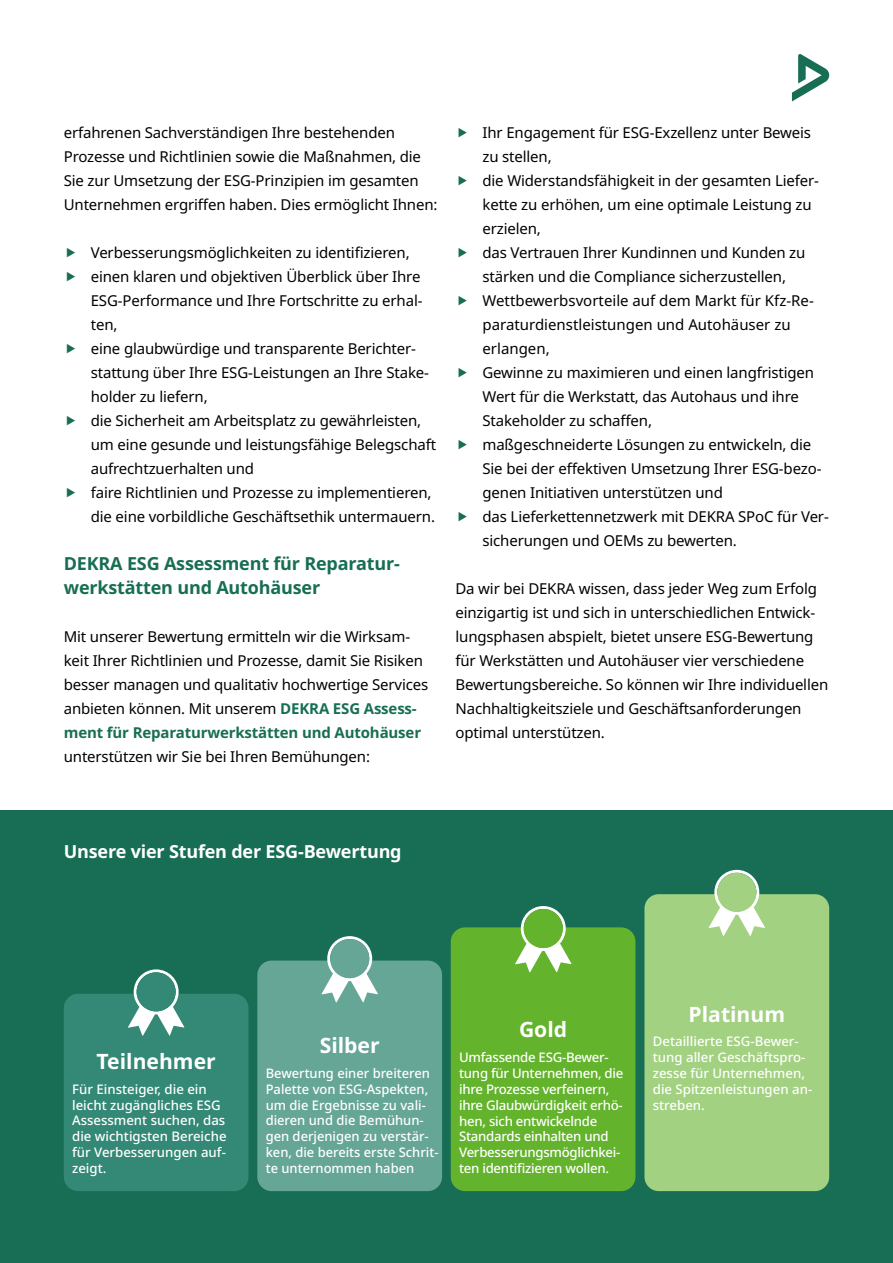
<style>
.page{position:relative;width:893px;height:1263px;background:#fff}
.page>*{position:absolute;margin:0;border:0;box-sizing:border-box;transform-origin:0 0}
.t1{font:700 21.15px "Noto Sans";color:#fff}
.t2{font:700 18px/24px "Noto Sans";letter-spacing:-.01em;color:#176e54}
.t3{font:700 18px "Noto Sans";letter-spacing:-.01em;color:#fff}
.t4{font:15px/24px "Noto Sans";letter-spacing:-.01em;color:#000}
.t5{font:500 13.2px/15.9px "Noto Sans";color:#fff}
.t6{font:500 13.2px/15.9px "Noto Sans";letter-spacing:-.02em;color:#fff}
.s1{font-weight:700;color:#176e54}
</style>
<div class="page">
<div style="left:0;top:810px;width:893px;height:453px;background:#176e54"></div>
<svg style="left:792px;top:54px;width:37px;height:47px"></svg>
<div style="left:64px;top:994px;width:184px;height:197px;background:#338975;border-radius:14px"></div>
<svg style="left:128px;top:969px;width:56px;height:67px"></svg>
<div style="left:257px;top:960px;width:185px;height:231px;background:#66a697;border-radius:14px"></div>
<div style="left:451px;top:927px;width:184px;height:264px;background:#64b32c;border-radius:14px"></div>
<div style="left:644px;top:894px;width:185px;height:297px;background:#a2d181;border-radius:14px"></div>
<svg style="left:322px;top:936px;width:56px;height:66px"></svg>
<svg style="left:515px;top:906px;width:56px;height:66px"></svg>
<svg style="left:709px;top:870px;width:56px;height:66px"></svg>
<p class="t4" style="left:64px;top:121px;width:375px">erfahrenen Sachverständigen Ihre bestehenden Prozesse und Richtlinien sowie die Maßnahmen, die Sie zur Umsetzung der ESG-Prinzipien im gesamten Unternehmen ergriffen haben. Dies ermöglicht Ihnen:</p>
<p class="t4" style="left:91px;top:241px;width:347px">Verbesserungsmöglichkeiten zu identifizieren, einen klaren und objektiven Überblick über Ihre ESG-Performance und Ihre Fortschritte zu erhal&shy;ten,<br>eine glaubwürdige und transparente Berichter&shy;stattung über Ihre ESG-Leistungen an Ihre Stake&shy;holder zu liefern,<br>die Sicherheit am Arbeitsplatz zu gewährleisten, um eine gesunde und leistungsfähige Belegschaft aufrechtzuerhalten und<br>faire Richtlinien und Prozesse zu implementieren, die eine vorbildliche Geschäftsethik untermauern.</p>
<p class="t2" style="left:64px;top:552px;width:338px">DEKRA ESG Assessment für Reparatur&shy;werkstätten und Autohäuser</p>
<p class="t4" style="left:64px;top:625px;width:366px">Mit unserer Bewertung ermitteln wir die Wirksam&shy;keit Ihrer Richtlinien und Prozesse, damit Sie Risiken besser managen und qualitativ hochwertige Services anbieten können. Mit unserem <span class="s1">DEKRA ESG Assess&shy;ment für Reparaturwerkstätten und Autohäuser</span></p>
<p class="t4" style="left:64px;top:745px;width:308px">unterstützen wir Sie bei Ihren Bemühungen:</p>
<p class="t4" style="left:482px;top:121px;width:348px">Ihr Engagement für ESG-Exzellenz unter Beweis zu stellen,<br>die Widerstandsfähigkeit in der gesamten Liefer&shy;kette zu erhöhen, um eine optimale Leistung zu erzielen,<br>das Vertrauen Ihrer Kundinnen und Kunden zu stärken und die Compliance sicherzustellen, Wettbewerbsvorteile auf dem Markt für Kfz-Re&shy;paraturdienstleistungen und Autohäuser zu erlangen,<br>Gewinne zu maximieren und einen langfristigen Wert für die Werkstatt, das Autohaus und ihre Stakeholder zu schaffen,<br>maßgeschneiderte Lösungen zu entwickeln, die Sie bei der effektiven Umsetzung Ihrer ESG-bezo&shy;genen Initiativen unterstützen und<br>das Lieferkettennetzwerk mit DEKRA SPoC für Ver&shy;sicherungen und OEMs zu bewerten.</p>
<p class="t4" style="left:455px;top:577px;width:374px">Da wir bei DEKRA wissen, dass jeder Weg zum Erfolg einzigartig ist und sich in unterschiedlichen Entwick&shy;lungsphasen abspielt, bietet unsere ESG-Bewertung für Werkstätten und Autohäuser vier verschiedene Bewertungsbereiche. So können wir Ihre individuellen Nachhaltigkeitsziele und Geschäftsanforderungen optimal unterstützen.</p>
<p class="t3" style="left:64px;top:841px;width:339px">Unsere vier Stufen der ESG-Bewertung</p>
<h1 class="t1" style="left:97px;top:1049px;width:121px">Teilnehmer</h1>
<p class="t5" style="left:72px;top:1081px;width:156px">Für Einsteiger, die ein leicht zugängliches ESG<br>Assessment suchen, das die wichtigsten Bereiche für Verbesserungen auf&shy;zeigt.</p>
<h1 class="t1" style="left:320px;top:1033px;width:61px">Silber</h1>
<p class="t5" style="left:266px;top:1065px;width:174px">Bewertung einer breiteren<br>Palette von ESG-Aspekten, um die Ergebnisse zu vali&shy;dieren und die Bemühun&shy;gen derjenigen zu verstär&shy;ken, die bereits erste Schrit&shy;te unternommen haben</p>
<h1 class="t1" style="left:519px;top:1018px;width:50px">Gold</h1>
<p class="t6" style="left:459px;top:1049px;width:166px">Umfassende ESG-Bewer&shy;tung für Unternehmen, die ihre Prozesse verfeinern, ihre Glaubwürdigkeit erhö&shy;hen, sich entwickelnde<br>Standards einhalten und<br>Verbesserungsmöglichkei&shy;ten identifizieren wollen.</p>
<h1 class="t1" style="left:688px;top:1002px;width:98px">Platinum</h1>
<p class="t5" style="left:653px;top:1034px;width:161px">Detaillierte ESG-Bewer&shy;tung aller Geschäftspro&shy;zesse für Unternehmen, die Spitzenleistungen an&shy;streben.</p>
</div>
